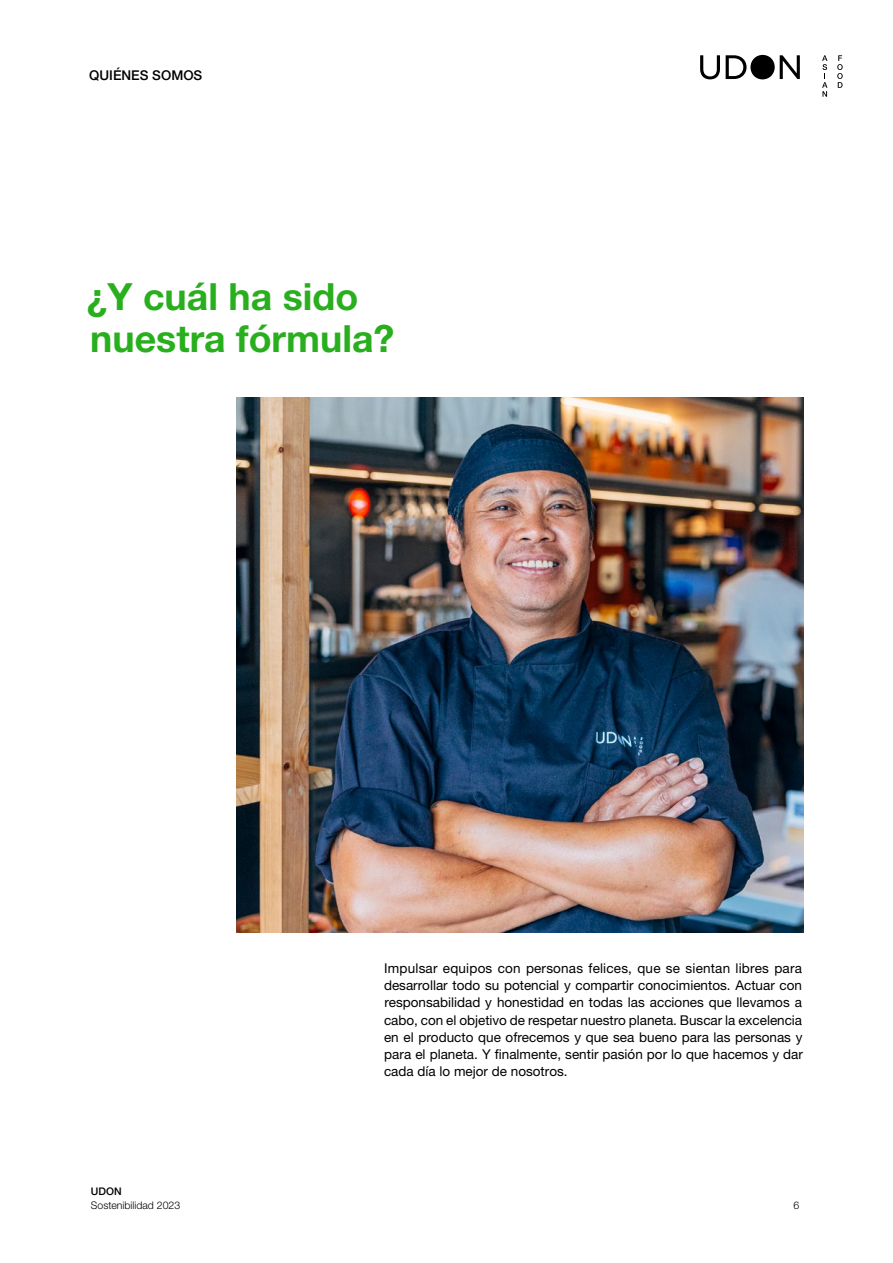
<style>
.page{position:relative;width:893px;height:1263px;background:#fff}
.page>*{position:absolute;margin:0;border:0;box-sizing:border-box;transform-origin:0 0}
.t1{font:700 37.5px/42px "Helvetica Neue LT Pro";color:#29af1e}
.t2{font:13.5px/17.2px "Helvetica Neue LT Pro";color:#000;text-align:justify}
.t3{font:500 13.5px "Helvetica Neue LT Pro";color:#000}
.t4{font:300 10.5px "Helvetica Neue LT Pro";color:#000}
.t5{font:500 10.5px "Helvetica Neue LT Pro";color:#000}
</style>
<div class="page">
<svg style="left:700px;top:55px;width:20px;height:24px"></svg>
<svg style="left:726px;top:55px;width:20px;height:24px"></svg>
<div style="left:750px;top:55px;width:25px;height:24px;background:#000;border-radius:50%"></div>
<svg style="left:780px;top:55px;width:20px;height:24px"></svg>
<svg style="left:822px;top:55px;width:5px;height:42px"></svg>
<svg style="left:837px;top:55px;width:6px;height:33px"></svg>
<img style="left:236px;top:397px;width:568px;height:535px">
<p class="t3" style="left:89px;top:67px;width:115px">QUIÉNES SOMOS</p>
<h1 class="t1" style="left:87px;top:274px;width:309px">¿Y cuál ha sido nuestra fórmula?</h1>
<p class="t2" style="left:384px;top:959px;width:420px">Impulsar equipos con personas felices, que se sientan libres para desarrollar todo su potencial y compartir conocimientos. Actuar con responsabilidad y honestidad en todas las acciones que llevamos a cabo, con el objetivo de respetar nuestro planeta. Buscar la excelencia en el producto que ofrecemos y que sea bueno para las personas y para el planeta. Y finalmente, sentir pasión por lo que hacemos y dar cada día lo mejor de nosotros.</p>
<p class="t5" style="left:91px;top:1185px;width:32px">UDON</p>
<p class="t4" style="left:91px;top:1199px;width:91px">Sostenibilidad 2023</p>
<p class="t4" style="left:794px;top:1199px;width:7px">6</p>
</div>
